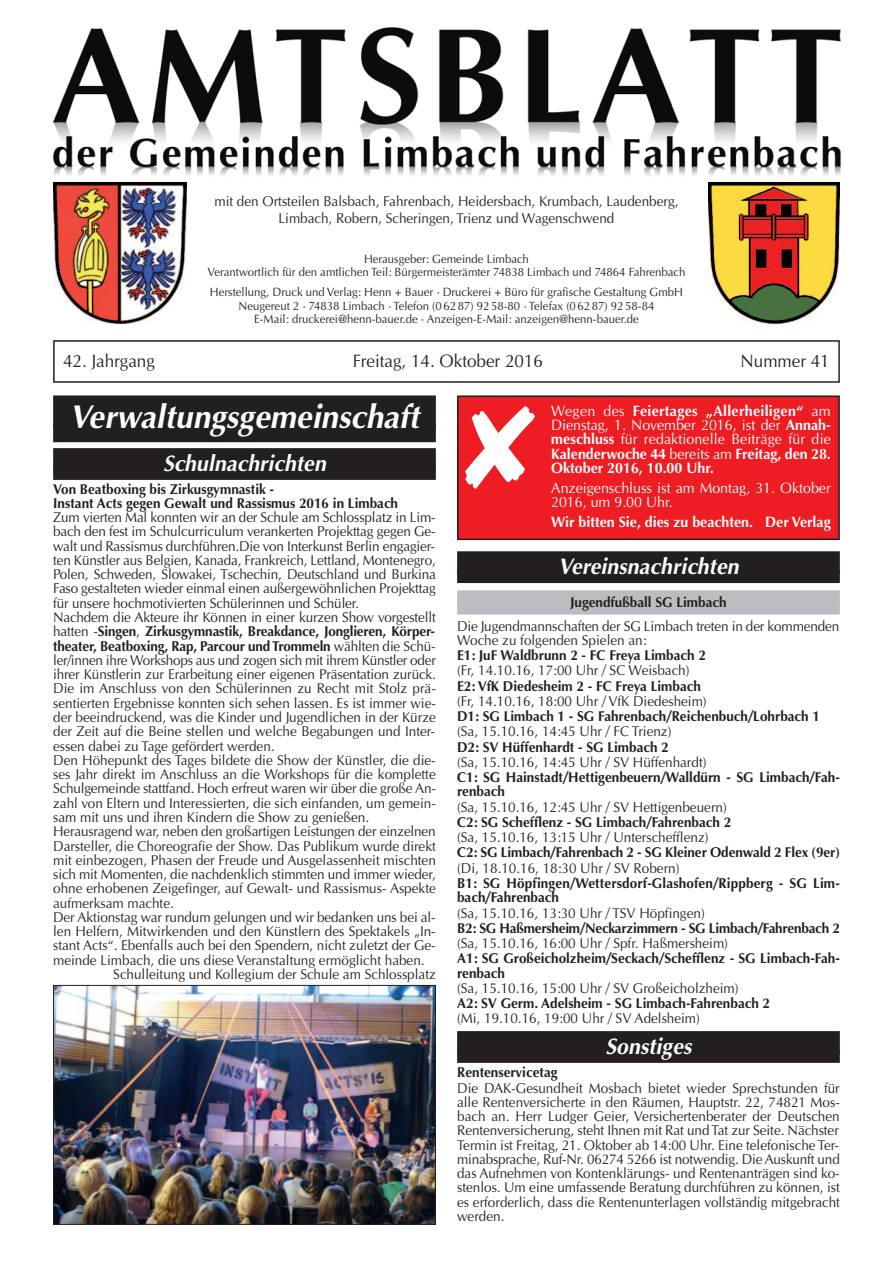
<style>
.page{position:relative;width:893px;height:1263px;background:#fff}
.page>*{position:absolute;margin:0;border:0;box-sizing:border-box;transform-origin:0 0}
.t1{font:italic 700 33px "Optima";color:#fff;scale:.95 1}
.t2{font:italic 700 22.5px "Optima";color:#fff;scale:.95 1}
.t3{font:18px "Optima";color:#231f20;scale:.95 1}
.t4{font:700 15px/14.2px "Optima";color:#fff;text-align:justify;scale:.95 1}
.t5{font:15px/14.2px "Optima";color:#fff;scale:.95 1}
.t6{font:14.25px/14.2px "Optima";color:#231f20;text-align:center;scale:.95 1}
.t7{font:700 14.25px/14.2px "Optima";color:#231f20;scale:.95 1}
.t8{font:14.25px "Optima";letter-spacing:-.02em;color:#231f20;scale:.95 1}
.t9{font:12px/13.5px "Optima";color:#231f20;text-align:center;scale:.95 1}
.s1{font-weight:400}
</style>
<div class="page">
<img style="left:52px;top:27px;width:789px;height:156px">
<div style="left:53px;top:340px;width:787px;height:43px;border:2px solid #231f20"></div>
<img style="left:54px;top:183px;width:132px;height:140px">
<img style="left:708px;top:183px;width:131px;height:140px">
<div style="left:53px;top:395px;width:383px;height:33px;background:#231f20"></div>
<div style="left:53px;top:424px;width:383px;height:18px;background:#231f20"></div>
<div style="left:53px;top:448px;width:383px;height:23px;background:#231f20"></div>
<div style="left:53px;top:466px;width:383px;height:14px;background:#231f20"></div>
<div style="left:457px;top:551px;width:383px;height:23px;background:#231f20"></div>
<div style="left:457px;top:569px;width:383px;height:14px;background:#231f20"></div>
<div style="left:457px;top:590px;width:383px;height:17px;background:#bcbdc0"></div>
<div style="left:457px;top:600px;width:383px;height:15px;background:#bcbdc0"></div>
<div style="left:457px;top:1031px;width:383px;height:22px;background:#231f20"></div>
<div style="left:457px;top:1049px;width:383px;height:14px;background:#231f20"></div>
<img style="left:55px;top:987px;width:379px;height:236px">
<div style="left:53px;top:985px;width:383px;height:240px;border:1px solid #231f20"></div>
<div style="left:458px;top:396px;width:381px;height:143px;background:#ee1d23"></div>
<div style="left:457px;top:395px;width:383px;height:145px;border:2px solid #231f20"></div>
<svg style="left:465px;top:406px;width:70px;height:83px"></svg>
<p class="t6" style="left:214px;top:195px;width:490px;line-height:16.5px">mit den Ortsteilen Balsbach, Fahrenbach, Heidersbach, Krumbach, Laudenberg,<br>Limbach, Robern, Scheringen, Trienz und Wagenschwend</p>
<p class="t9" style="left:208px;top:253px;width:505px">Herausgeber: Gemeinde Limbach<br>Verantwortlich für den amtlichen Teil: Bürgermeisterämter 74838 Limbach und 74864 Fahrenbach</p>
<p class="t9" style="left:210px;top:286px;width:500px">Herstellung, Druck und Verlag: Henn + Bauer · Druckerei + Büro für grafische Gestaltung GmbH<br>Neugereut 2 · 74838 Limbach · Telefon (0 62 87) 92 58-80 · Telefax (0 62 87) 92 58-84<br>E-Mail: druckerei@henn-bauer.de · Anzeigen-E-Mail: anzeigen@henn-bauer.de</p>
<p class="t3" style="left:63px;top:354px;width:98px">42. Jahrgang</p>
<p class="t3" style="left:353px;top:354px;width:202px">Freitag, 14. Oktober 2016</p>
<p class="t3" style="left:741px;top:354px;width:95px">Nummer 41</p>
<h1 class="t1" style="left:70px;top:404px;width:376px">Verwaltungsgemeinschaft</h1>
<h2 class="t2" style="left:163px;top:454px;width:177px">Schulnachrichten</h2>
<p class="t7" style="left:53px;top:483px;width:365px">Von Beatboxing bis Zirkusgymnastik -<br>Instant Acts gegen Gewalt und Rassismus 2016 in Limbach</p>
<p class="t6" style="left:53px;top:512px;width:404px">Zum vierten Mal konnten wir an der Schule am Schlossplatz in Lim-</p>
<p class="t6" style="left:53px;top:526px;width:404px">bach den fest im Schulcurriculum verankerten Projekttag gegen Ge-</p>
<p class="t6" style="left:53px;top:540px;width:403px">walt und Rassismus durchführen.Die von Interkunst Berlin engagier-</p>
<p class="t6" style="left:53px;top:554px;width:404px">ten Künstler aus Belgien, Kanada, Frankreich, Lettland, Montenegro,</p>
<p class="t6" style="left:53px;top:569px;width:404px">Polen, Schweden, Slowakei, Tschechin, Deutschland und Burkina</p>
<p class="t6" style="left:53px;top:583px;width:404px">Faso gestalteten wieder einmal einen außergewöhnlichen Projekttag</p>
<p class="t6" style="left:53px;top:597px;width:323px">für unsere hochmotivierten Schülerinnen und Schüler.</p>
<p class="t6" style="left:53px;top:611px;width:404px">Nachdem die Akteure ihr Können in einer kurzen Show vorgestellt</p>
<p class="t7" style="left:53px;top:626px;width:403px"><span class="s1">hatten -</span>Singen<span class="s1">,</span> Zirkusgymnastik, Breakdance, Jonglieren, Körper-</p>
<p class="t7" style="left:53px;top:640px;width:404px">theater, Beatboxing, Rap, Parcour und Trommeln <span class="s1">wählten die Schü-</span></p>
<p class="t8" style="left:53px;top:654px;width:404px">ler/innen ihre Workshops aus und zogen sich mit ihrem Künstler oder</p>
<p class="t6" style="left:53px;top:668px;width:404px">ihrer Künstlerin zur Erarbeitung einer eigenen Präsentation zurück.</p>
<p class="t6" style="left:53px;top:683px;width:404px">Die im Anschluss von den Schülerinnen zu Recht mit Stolz prä-</p>
<p class="t6" style="left:53px;top:697px;width:404px">sentierten Ergebnisse konnten sich sehen lassen. Es ist immer wie-</p>
<p class="t6" style="left:53px;top:711px;width:404px">der beeindruckend, was die Kinder und Jugendlichen in der Kürze</p>
<p class="t6" style="left:53px;top:726px;width:404px">der Zeit auf die Beine stellen und welche Begabungen und Inter-</p>
<p class="t6" style="left:53px;top:740px;width:235px">essen dabei zu Tage gefördert werden.</p>
<p class="t6" style="left:53px;top:754px;width:404px">Den Höhepunkt des Tages bildete die Show der Künstler, die die-</p>
<p class="t6" style="left:53px;top:768px;width:404px">ses Jahr direkt im Anschluss an die Workshops für die komplette</p>
<p class="t6" style="left:53px;top:783px;width:404px">Schulgemeinde stattfand. Hoch erfreut waren wir über die große An-</p>
<p class="t6" style="left:53px;top:797px;width:404px">zahl von Eltern und Interessierten, die sich einfanden, um gemein-</p>
<p class="t6" style="left:53px;top:811px;width:334px">sam mit uns und ihren Kindern die Show zu genießen.</p>
<p class="t6" style="left:53px;top:826px;width:404px">Herausragend war, neben den großartigen Leistungen der einzelnen</p>
<p class="t6" style="left:53px;top:840px;width:404px">Darsteller, die Choreografie der Show. Das Publikum wurde direkt</p>
<p class="t6" style="left:53px;top:854px;width:404px">mit einbezogen, Phasen der Freude und Ausgelassenheit mischten</p>
<p class="t6" style="left:53px;top:868px;width:404px">sich mit Momenten, die nachdenklich stimmten und immer wieder,</p>
<p class="t6" style="left:53px;top:883px;width:404px">ohne erhobenen Zeigefinger, auf Gewalt- und Rassismus- Aspekte</p>
<p class="t6" style="left:53px;top:897px;width:129px">aufmerksam machte.</p>
<p class="t6" style="left:53px;top:911px;width:404px">Der Aktionstag war rundum gelungen und wir bedanken uns bei al-</p>
<p class="t6" style="left:53px;top:926px;width:404px">len Helfern, Mitwirkenden und den Künstlern des Spektakels „In-</p>
<p class="t6" style="left:53px;top:940px;width:404px">stant Acts“. Ebenfalls auch bei den Spendern, nicht zuletzt der Ge-</p>
<p class="t6" style="left:53px;top:954px;width:393px">meinde Limbach, die uns diese Veranstaltung ermöglicht haben.</p>
<p class="t6" style="left:113px;top:968px;width:341px">Schulleitung und Kollegium der Schule am Schlossplatz</p>
<p class="t4" style="left:551px;top:405px;width:296px"><span class="s1">Wegen des</span> Feiertages „Allerheiligen“ <span class="s1">am Dienstag, 1. November 2016, ist der</span> Annah&shy;meschluss <span class="s1">für redaktionelle Beiträge für die </span>Kalenderwoche 44 <span class="s1">bereits am</span> Freitag, den 28.<br>Oktober 2016, 10.00 Uhr.</p>
<p class="t5" style="left:551px;top:482px;width:296px">Anzeigenschluss ist am Montag, 31. Oktober<br>2016, um 9.00 Uhr.</p>
<p class="t4" style="left:551px;top:516px;width:296px">Wir bitten Sie, dies zu beachten. Der Verlag</p>
<h2 class="t2" style="left:558px;top:557px;width:196px">Vereinsnachrichten</h2>
<p class="t7" style="left:570px;top:596px;width:166px">Jugendfußball SG Limbach</p>
<p class="t6" style="left:457px;top:620px;width:404px;text-align:left">Die Jugendmannschaften der SG Limbach treten in der kommenden<br>Woche zu folgenden Spielen an:</p>
<p class="t7" style="left:457px;top:649px;width:263px">E1: JuF Waldbrunn 2 - FC Freya Limbach 2</p>
<p class="t6" style="left:457px;top:665px;width:246px">(Fr, 14.10.16, 17:00 Uhr / SC Weisbach)</p>
<p class="t7" style="left:457px;top:680px;width:258px">E2: VfK Diedesheim 2 - FC Freya Limbach</p>
<p class="t6" style="left:457px;top:695px;width:264px">(Fr, 14.10.16, 18:00 Uhr / VfK Diedesheim)</p>
<p class="t7" style="left:457px;top:710px;width:383px">D1: SG Limbach 1 - SG Fahrenbach/Reichenbuch/Lohrbach 1</p>
<p class="t6" style="left:457px;top:726px;width:227px">(Sa, 15.10.16, 14:45 Uhr / FC Trienz)</p>
<p class="t7" style="left:457px;top:741px;width:224px">D2: SV Hüffenhardt - SG Limbach 2</p>
<p class="t6" style="left:457px;top:756px;width:264px">(Sa, 15.10.16, 14:45 Uhr / SV Hüffenhardt)</p>
<p class="t7" style="left:457px;top:772px;width:404px">C1: SG Hainstadt/Hettigenbeuern/Walldürn - SG Limbach/Fah&shy;renbach</p>
<p class="t6" style="left:457px;top:801px;width:285px">(Sa, 15.10.16, 12:45 Uhr / SV Hettigenbeuern)</p>
<p class="t7" style="left:457px;top:816px;width:290px">C2: SG Schefflenz - SG Limbach/Fahrenbach 2</p>
<p class="t6" style="left:457px;top:832px;width:266px">(Sa, 15.10.16, 13:15 Uhr / Unterschefflenz)</p>
<p class="t7" style="left:457px;top:847px;width:404px">C2: SG Limbach/Fahrenbach 2 - SG Kleiner Odenwald 2 Flex (9er)</p>
<p class="t6" style="left:457px;top:862px;width:235px">(Di, 18.10.16, 18:30 Uhr / SV Robern)</p>
<p class="t7" style="left:457px;top:877px;width:404px">B1: SG Höpfingen/Wettersdorf-Glashofen/Rippberg - SG Lim&shy;bach/Fahrenbach</p>
<p class="t6" style="left:457px;top:907px;width:262px">(Sa, 15.10.16, 13:30 Uhr / TSV Höpfingen)</p>
<p class="t7" style="left:457px;top:922px;width:404px">B2: SG Haßmersheim/Neckarzimmern - SG Limbach/Fahrenbach 2</p>
<p class="t6" style="left:457px;top:937px;width:287px">(Sa, 15.10.16, 16:00 Uhr / Spfr. Haßmersheim)</p>
<p class="t7" style="left:457px;top:953px;width:404px">A1: SG Großeicholzheim/Seckach/Schefflenz - SG Limbach-Fah&shy;renbach</p>
<p class="t6" style="left:457px;top:982px;width:298px">(Sa, 15.10.16, 15:00 Uhr / SV Großeicholzheim)</p>
<p class="t7" style="left:457px;top:997px;width:331px">A2: SV Germ. Adelsheim - SG Limbach-Fahrenbach 2</p>
<p class="t6" style="left:457px;top:1013px;width:257px">(Mi, 19.10.16, 19:00 Uhr / SV Adelsheim)</p>
<h2 class="t2" style="left:605px;top:1037px;width:96px">Sonstiges</h2>
<p class="t7" style="left:457px;top:1067px;width:107px">Rentenservicetag</p>
<p class="t6" style="left:457px;top:1082px;width:404px;text-align:justify">Die DAK-Gesundheit Mosbach bietet wieder Sprechstunden für alle Rentenversicherte in den Räumen, Hauptstr. 22, 74821 Mos&shy;bach an. Herr Ludger Geier, Versichertenberater der Deutschen Rentenversicherung, steht Ihnen mit Rat und Tat zur Seite. Nächster Termin ist Freitag, 21. Oktober ab 14:00 Uhr. Eine telefonische Ter&shy;minabsprache, Ruf-Nr. 06274 5266 ist notwendig. Die Auskunft und das Aufnehmen von Kontenklärungs- und Rentenanträgen sind ko&shy;stenlos. Um eine umfassende Beratung durchführen zu können, ist es erforderlich, dass die Rentenunterlagen vollständig mitgebracht werden.</p>
</div>
